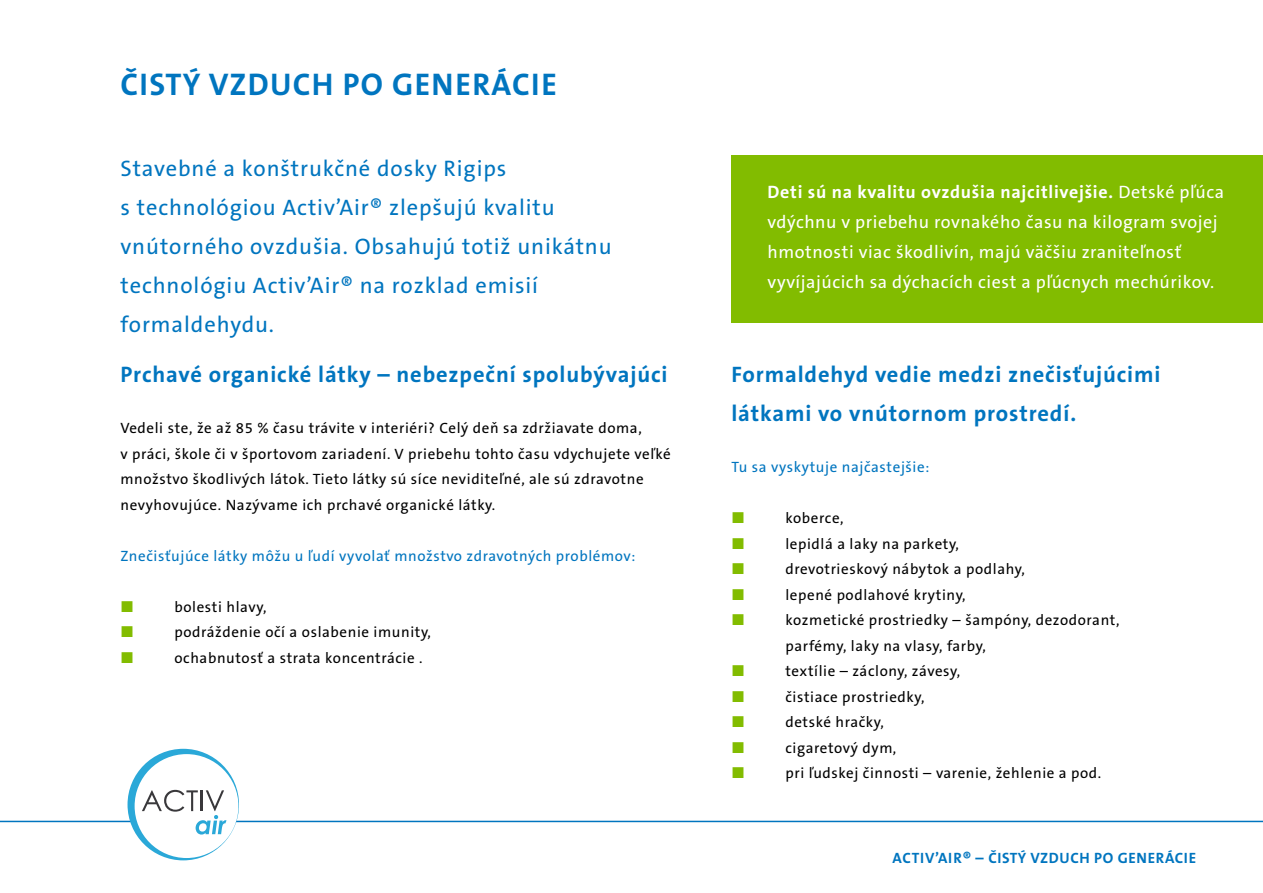
<style>
.page{position:relative;width:1263px;height:893px;background:#fff}
.page>*{position:absolute;margin:0;border:0;box-sizing:border-box;transform-origin:0 0}
.t1{font:700 31.5px "The Sans B W7";letter-spacing:.04em;color:#0075bf}
.t2{font:22.5px/39px "The Sans B W5 Plain";letter-spacing:.04em;color:#0075bf}
.t3{font:700 22.5px/39px "The Sans B W7";letter-spacing:.04em;color:#0075bf}
.t4{font:18px/30px "The Sans B W5 Plain";letter-spacing:.03em;color:#fff}
.t5{font:700 18px "The Sans B W7";letter-spacing:.04em;color:#fff}
.t6{font:15px/25.5px "The Sans B W5 Plain";letter-spacing:.04em;color:#000}
.t7{font:15px "The Sans B W5 Plain";letter-spacing:.04em;color:#0075bf}
.t8{font:700 15px "The Sans B W7";letter-spacing:.04em;color:#0075bf}
.s1{font-family:"The Sans B W5 Plain";font-weight:400}
</style>
<div class="page">
<hr style="left:0;top:821px;width:1263px;height:1px;background:#0075bf">
<div style="left:731px;top:155px;width:532px;height:168px;background:#82bc00"></div>
<svg style="left:128px;top:749px;width:111px;height:111px"></svg>
<h1 class="t1" style="left:120px;top:64px;width:438px">ČISTÝ VZDUCH PO GENERÁCI E</h1>
<h2 class="t2" style="left:120px;top:149px;width:493px">Stavebné a konštrukčné dosky Rigips<br>s technológiou Activ’Air® zlepšujú kvalitu vnútorného ovzdušia. Obsahujú totiž unikátnu technológiu Activ’Air® na rozklad emisií formaldehydu.</h2>
<h2 class="t3" style="left:120px;top:355px;width:549px">Prchavé organické látky – nebezpeční spolubývajúci</h2>
<p class="t6" style="left:120px;top:415px;width:552px">Vedeli ste, že až 85 % času trávite v interiéri? Celý deň sa zdržiavate doma,<br>v práci, škole či v športovom zariadení. V priebehu tohto času vdychujete veľké množstvo škodlivých látok. Tieto látky sú síce neviditeľné, ale sú zdravotne nevyhovujúce. Nazývame ich prchavé organické látky.</p>
<p class="t7" style="left:120px;top:546px;width:517px">Znečisťujúce látky môžu u ľudí vyvolať množstvo zdravotných problémov:</p>
<p class="t6" style="left:174px;top:594px;width:258px">bolesti hlavy,<br>podráždenie očí a oslabenie imunity, ochabnutosť a strata koncentrácie .</p>
<p class="t5" style="left:767px;top:181px;width:458px">Deti sú na kvalitu ovzdušia najcitlivejšie. <span class="s1">Detské pľúca</span></p>
<p class="t4" style="left:767px;top:207px;width:451px">vdýchnu v priebehu rovnakého času na kilogram svojej hmotnosti viac škodlivín, majú väčšiu zraniteľnosť vyvíjajúcich sa dýchacích ciest a pľúcnych mechúrikov.</p>
<h2 class="t3" style="left:731px;top:355px;width:431px">Formaldehyd vedie medzi znečisťujúcimi látkami vo vnútornom prostredí.</h2>
<p class="t7" style="left:731px;top:457px;width:200px">Tu sa vyskytuje najčastejšie:</p>
<p class="t6" style="left:785px;top:505px;width:335px">koberce,<br>lepidlá a laky na parkety,<br>drevotrieskový nábytok a podlahy,<br>lepené podlahové krytiny,<br>kozmetické prostriedky – šampóny, dezodorant, parfémy, laky na vlasy, farby,<br>textílie – záclony, závesy,<br>čistiace prostriedky,<br>detské hračky,<br>cigaretový dym,<br>pri ľudskej činnosti – varenie, žehlenie a pod.</p>
<p class="t8" style="left:893px;top:848px;width:305px">Activ’Air® – ČISTÝ VZDUCH PO GENERÁCI E</p>
</div>
